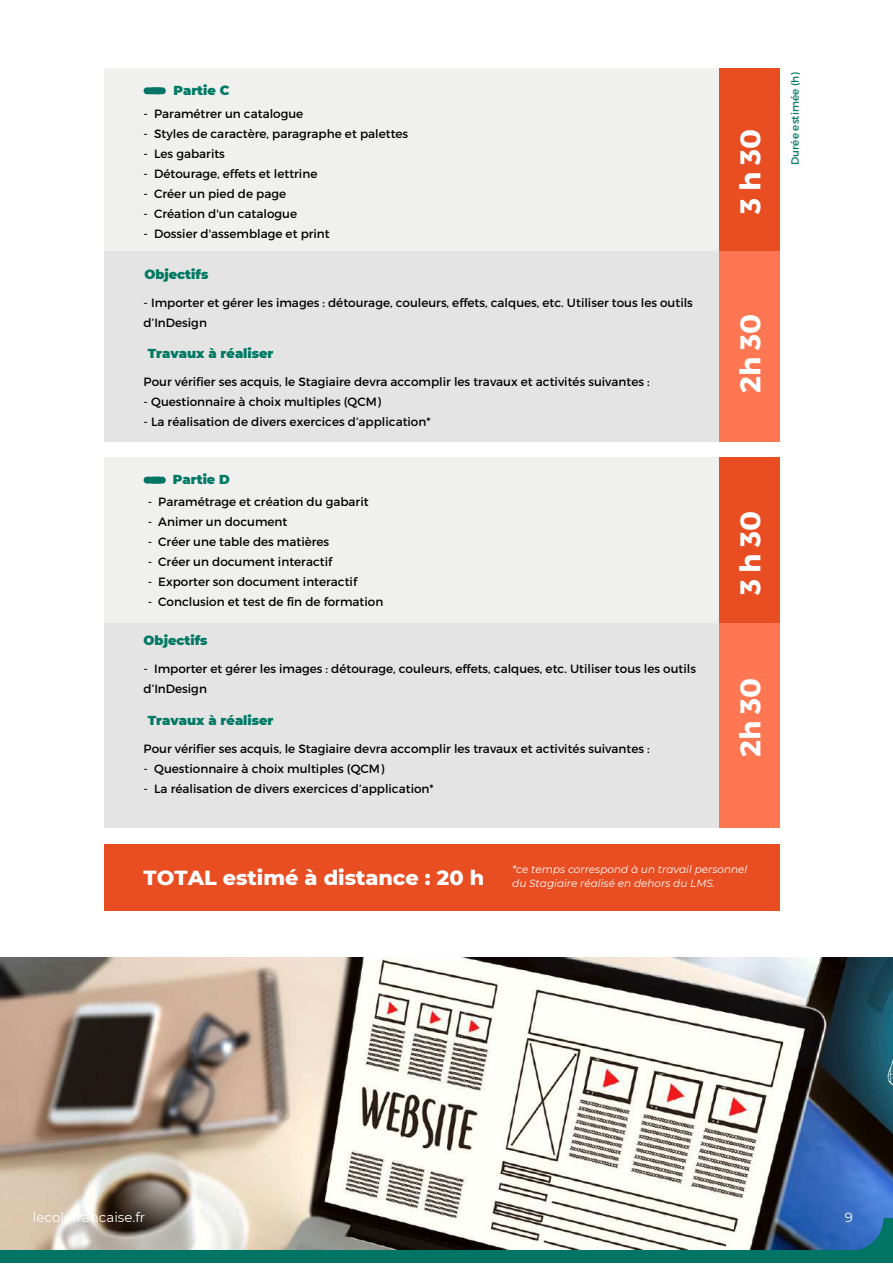
<style>
.page{position:relative;width:893px;height:1264px;background:#fff}
.page>*{position:absolute;margin:0;border:0;box-sizing:border-box;transform-origin:0 0}
.t1{font:700 28.5px "Montserrat";color:#fff}
.t2{font:800 20.85px "Montserrat";color:#fff}
.t3{font:13.35px "Montserrat";color:#fff}
.t4{font:900 13.05px "Montserrat";color:#007a64}
.t5{font:12px/20px "Montserrat";color:#000}
.t6{font:italic 10.5px/14px "Montserrat";color:#fff}
.t7{font:10.5px "Montserrat";color:#007a64}
</style>
<div class="page">
<img style="left:0;top:957px;width:892px;height:293px">
<div style="left:104px;top:844px;width:676px;height:66px;background:#e94e23"></div>
<div style="left:104px;top:68px;width:627px;height:184px;background:#f0f0ef"></div>
<div style="left:144px;top:87px;width:12px;height:7px;background:#007565;border-radius:3px"></div>
<div style="left:150px;top:87px;width:12px;height:7px;background:#007565;border-radius:3px"></div>
<div style="left:153px;top:87px;width:13px;height:7px;background:#007565;border-radius:3px"></div>
<div style="left:719px;top:68px;width:61px;height:183px;background:#e94e23"></div>
<div style="left:104px;top:251px;width:615px;height:190px;background:#e4e4e4"></div>
<div style="left:104px;top:457px;width:627px;height:167px;background:#f0f0ef"></div>
<div style="left:144px;top:476px;width:12px;height:7px;background:#007565;border-radius:3px"></div>
<div style="left:150px;top:476px;width:12px;height:7px;background:#007565;border-radius:3px"></div>
<div style="left:153px;top:476px;width:13px;height:7px;background:#007565;border-radius:3px"></div>
<div style="left:719px;top:457px;width:61px;height:167px;background:#e94e23"></div>
<div style="left:104px;top:623px;width:615px;height:205px;background:#e4e4e4"></div>
<div style="left:719px;top:623px;width:61px;height:205px;background:#ff7752"></div>
<div style="left:719px;top:251px;width:61px;height:190px;background:#ff7752"></div>
<svg style="left:830px;top:1217px;width:62px;height:33px"></svg>
<div style="left:0;top:1250px;width:892px;height:12px;background:#007565"></div>
<p class="t4" style="left:173px;top:82px;width:58px">Partie C</p>
<p class="t7" style="left:788px;top:165px;width:94px;rotate:-90deg">Durée estimée (h)</p>
<p class="t5" style="left:144px;top:104px;width:161px">- Paramétrer un catalogue</p>
<p class="t5" style="left:144px;top:124px;width:266px">- Styles de caractère, paragraphe et palettes</p>
<p class="t5" style="left:144px;top:144px;width:83px">- Les gabarits</p>
<p class="t5" style="left:144px;top:164px;width:175px">- Détourage, effets et lettrine</p>
<p class="t5" style="left:144px;top:184px;width:144px">- Créer un pied de page</p>
<p class="t5" style="left:144px;top:203px;width:155px">- Création d'un catalogue</p>
<p class="t5" style="left:144px;top:223px;width:188px">- Dossier d'assemblage et print</p>
<h1 class="t1" style="left:731px;top:214px;width:86px;rotate:-90deg">3h30</h1>
<p class="t4" style="left:144px;top:266px;width:65px">Objectifs</p>
<p class="t5" style="left:144px;top:292px;width:551px">- Importer et gérer les images : détourage, couleurs, effets, calques, etc. Utiliser tous les outils d’InDesign</p>
<p class="t4" style="left:148px;top:345px;width:127px">Travaux à réaliser</p>
<p class="t5" style="left:144px;top:371px;width:507px">Pour vérifier ses acquis, le Stagiaire devra accomplir les travaux et activités suivantes :</p>
<p class="t5" style="left:144px;top:391px;width:239px">- Questionnaire à choix multiples (QCM)</p>
<p class="t5" style="left:144px;top:411px;width:288px">- La réalisation de divers exercices d’application*</p>
<p class="t4" style="left:173px;top:471px;width:59px">Partie D</p>
<p class="t5" style="left:148px;top:491px;width:222px">- Paramétrage et création du gabarit</p>
<p class="t5" style="left:148px;top:511px;width:141px">- Animer un document</p>
<p class="t5" style="left:148px;top:531px;width:183px">- Créer une table des matières</p>
<p class="t5" style="left:148px;top:551px;width:186px">- Créer un document interactif</p>
<p class="t5" style="left:148px;top:571px;width:211px">- Exporter son document interactif</p>
<p class="t5" style="left:148px;top:591px;width:237px">- Conclusion et test de fin de formation</p>
<p class="t4" style="left:144px;top:632px;width:65px">Objectifs</p>
<p class="t5" style="left:144px;top:658px;width:554px">- Importer et gérer les images : détourage, couleurs, effets, calques, etc. Utiliser tous les outils d’InDesign</p>
<p class="t4" style="left:148px;top:712px;width:127px">Travaux à réaliser</p>
<p class="t5" style="left:144px;top:738px;width:507px">Pour vérifier ses acquis, le Stagiaire devra accomplir les travaux et activités suivantes :</p>
<p class="t5" style="left:144px;top:758px;width:242px">- Questionnaire à choix multiples (QCM)</p>
<p class="t5" style="left:144px;top:778px;width:291px">- La réalisation de divers exercices d’application*</p>
<h1 class="t1" style="left:731px;top:393px;width:80px;rotate:-90deg">2h 30</h1>
<h1 class="t1" style="left:731px;top:595px;width:86px;rotate:-90deg">3h30</h1>
<h1 class="t1" style="left:731px;top:757px;width:80px;rotate:-90deg">2h 30</h1>
<h2 class="t2" style="left:144px;top:864px;width:342px">TOTAL estimé à distance : 20 h</h2>
<p class="t6" style="left:512px;top:862px;width:237px">*ce temps correspond à un travail personnel du Stagiaire réalisé en dehors du LMS.</p>
<p class="t3" style="left:33px;top:1209px;width:114px">lecolefrancaise.fr</p>
<p class="t3" style="left:844px;top:1209px;width:10px">9</p>
</div>
